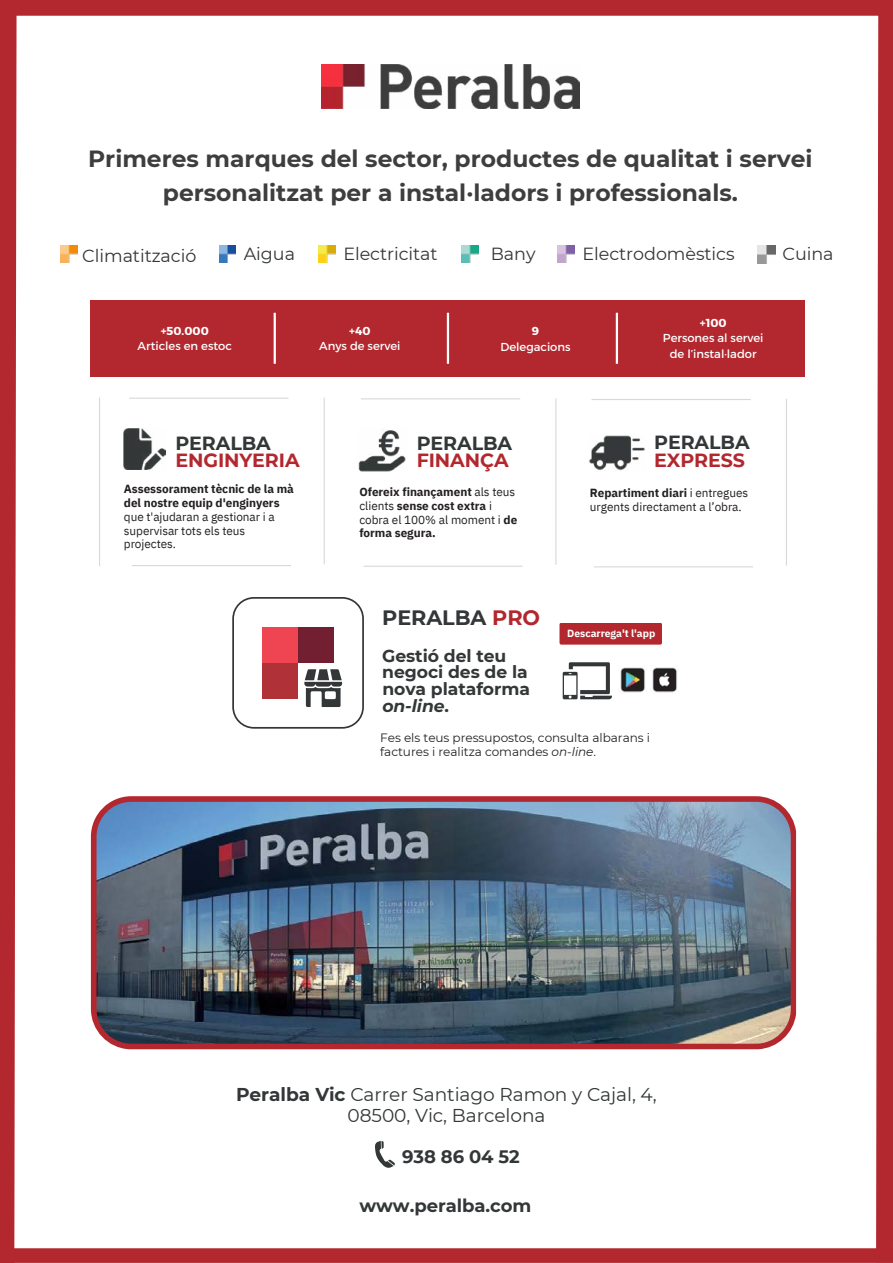
<style>
.page{position:relative;width:893px;height:1263px;background:#fff}
.page>*{position:absolute;margin:0;border:0;box-sizing:border-box;transform-origin:0 0}
.t1{font:700 23.4px/33.8px "Montserrat";color:#3f3e3f;text-align:center}
.t2{font:700 20.85px "Montserrat";letter-spacing:-.005em;color:#333738}
.t3{font:700 19.05px "Montserrat";letter-spacing:-.005em;color:#b3272e}
.t4{font:700 19.05px "Montserrat";letter-spacing:-.005em;color:#333738}
.t5{font:18.6px/21.3px "Montserrat";letter-spacing:-.005em;color:#333738;text-align:center}
.t6{font:700 18px "Montserrat";letter-spacing:-.005em;color:#333738}
.t7{font:17.55px "Montserrat";letter-spacing:-.005em;color:#333738}
.t8{font:700 17.25px/17px "Montserrat";letter-spacing:-.005em;color:#333738}
.t9{font:12px/14.1px "Montserrat";letter-spacing:-.005em;color:#231f20}
.t10{font:700 11.85px/13.8px "IBM Plex Sans";letter-spacing:-.005em;color:#231f20}
.t11{font:11.85px/13.8px "IBM Plex Sans";letter-spacing:-.005em;color:#231f20}
.t12{font:11.55px/15.5px "Montserrat";color:#fff;text-align:center}
.t13{font:700 11.55px "Montserrat";color:#fff}
.t14{font:700 10.35px "IBM Plex Sans";letter-spacing:-.005em;color:#fff}
.s1{font-weight:400}
.s2{color:#b3272e}
.s3{font-style:italic}
.s4{font-weight:700}
</style>
<div class="page">
<svg style="left:0;top:16px;width:17px;height:1232px;background:#b93a41"></svg>
<div style="left:0;top:0;width:893px;height:16px;background:#b3272e"></div>
<svg style="left:868px;top:15px;width:25px;height:1233px"></svg>
<div style="left:0;top:1248px;width:893px;height:15px;background:#b3272e"></div>
<img style="left:321px;top:65px;width:259px;height:44px">
<img style="left:60px;top:245px;width:17px;height:17px">
<img style="left:219px;top:246px;width:17px;height:17px">
<img style="left:318px;top:246px;width:17px;height:17px">
<img style="left:461px;top:246px;width:17px;height:17px">
<img style="left:558px;top:246px;width:17px;height:17px">
<img style="left:758px;top:245px;width:18px;height:18px">
<div style="left:91px;top:300px;width:714px;height:77px;background:#b3272e"></div>
<hr style="left:274px;top:313px;width:2px;height:51px;background:#fff">
<hr style="left:447px;top:313px;width:2px;height:51px;background:#fff">
<hr style="left:616px;top:313px;width:2px;height:51px;background:#fff">
<img style="left:124px;top:429px;width:41px;height:40px">
<img style="left:358px;top:430px;width:48px;height:42px">
<svg style="left:563px;top:662px;width:49px;height:37px"></svg>
<img style="left:620px;top:667px;width:25px;height:26px">
<div style="left:559px;top:623px;width:103px;height:22px;background:#b3272e"></div>
<svg style="left:232px;top:597px;width:132px;height:132px"></svg>
<div style="left:262px;top:663px;width:36px;height:35px;background:#b03138"></div>
<div style="left:298px;top:627px;width:35px;height:36px;background:#722031"></div>
<div style="left:262px;top:627px;width:36px;height:36px;background:#ef4552"></div>
<img style="left:652px;top:667px;width:25px;height:26px">
<hr style="left:99px;top:398px;width:1px;height:168px;background:#d9d9d9">
<hr style="left:324px;top:398px;width:1px;height:166px;background:#d9d9d9">
<hr style="left:129px;top:398px;width:159px;height:1px;background:#d9d9d9">
<hr style="left:555px;top:398px;width:1px;height:167px;background:#d9d9d9">
<hr style="left:361px;top:398px;width:159px;height:1px;background:#d9d9d9">
<hr style="left:132px;top:565px;width:159px;height:1px;background:#d9d9d9">
<hr style="left:363px;top:566px;width:160px;height:1px;background:#d9d9d9">
<hr style="left:786px;top:399px;width:1px;height:167px;background:#d9d9d9">
<hr style="left:591px;top:399px;width:160px;height:1px;background:#d9d9d9">
<hr style="left:594px;top:566px;width:159px;height:1px;background:#d9d9d9">
<img style="left:589px;top:435px;width:56px;height:35px">
<img style="left:91px;top:796px;width:705px;height:253px">
<svg style="left:375px;top:1141px;width:20px;height:27px"></svg>
<h1 class="t1" style="left:88px;top:141px;width:726px">Primeres marques del sector, productes de qualitat i servei personalitzat per a instal·ladors i professionals.</h1>
<h3 class="t7" style="left:82px;top:244px;width:116px">Climatització</h3>
<h3 class="t7" style="left:244px;top:242px;width:53px">Aigua</h3>
<h3 class="t7" style="left:343px;top:242px;width:96px">Electricitat</h3>
<h3 class="t7" style="left:491px;top:242px;width:46px">Bany</h3>
<h3 class="t7" style="left:583px;top:242px;width:154px">Electrodomèstics</h3>
<h3 class="t7" style="left:782px;top:242px;width:53px">Cuina</h3>
<p class="t13" style="left:161px;top:323px;width:50px">+50.000</p>
<p class="t12" style="left:138px;top:338px;width:96px">Articles en estoc</p>
<p class="t13" style="left:349px;top:323px;width:23px">+40</p>
<p class="t12" style="left:319px;top:338px;width:83px">Anys de servei</p>
<p class="t13" style="left:532px;top:324px;width:9px">9</p>
<p class="t12" style="left:500px;top:339px;width:72px">Delegacions</p>
<p class="t13" style="left:700px;top:316px;width:28px">+100</p>
<p class="t12" style="left:663px;top:330px;width:102px">Persones al servei de l’instal·lador</p>
<h3 class="t4" style="left:175px;top:429px;width:97px">PERALBA</h3>
<h3 class="t3" style="left:175px;top:446px;width:126px">ENGINYERIA</h3>
<p class="t10" style="left:124px;top:481px;width:172px">Assessorament tècnic de la mà del nostre equip d'enginyers</p>
<p class="t11" style="left:124px;top:509px;width:152px">que t'ajudaran a gestionar i a supervisar tots els teus projectes.</p>
<h3 class="t4" style="left:417px;top:429px;width:97px">PERALBA</h3>
<h3 class="t3" style="left:417px;top:446px;width:93px">FINANÇA</h3>
<p class="t10" style="left:359px;top:484px;width:159px">Ofereix finançament <span class="s1">als teus clients</span> sense cost extra <span class="s1">i cobra el 100% al moment i</span> de forma segura.</p>
<h2 class="t2" style="left:382px;top:603px;width:159px">PERALBA <span class="s2">PRO</span></h2>
<h3 class="t8" style="left:382px;top:646px;width:149px">Gestió del teu negoci des de la nova plataforma <span class="s3">on-line</span>.</h3>
<h3 class="t4" style="left:654px;top:429px;width:97px">PERALBA</h3>
<h3 class="t3" style="left:654px;top:447px;width:92px">EXPRESS</h3>
<p class="t11" style="left:590px;top:485px;width:160px"><span class="s4">Repartiment diari</span> i entregues urgents directament a l’obra.</p>
<p class="t14" style="left:567px;top:625px;width:90px">Descarrega't l'app</p>
<p class="t9" style="left:380px;top:730px;width:271px">Fes els teus pressupostos, consulta albarans i factures i realitza comandes <span class="s3">on-line</span>.</p>
<h3 class="t5" style="left:236px;top:1083px;width:422px"><span class="s4">Peralba Vic</span> Carrer Santiago Ramon y Cajal, 4,<br>08500, Vic, Barcelona</h3>
<h3 class="t6" style="left:402px;top:1143px;width:119px">938 86 04 52</h3>
<h3 class="t6" style="left:359px;top:1193px;width:173px">www.peralba.com</h3>
</div>
